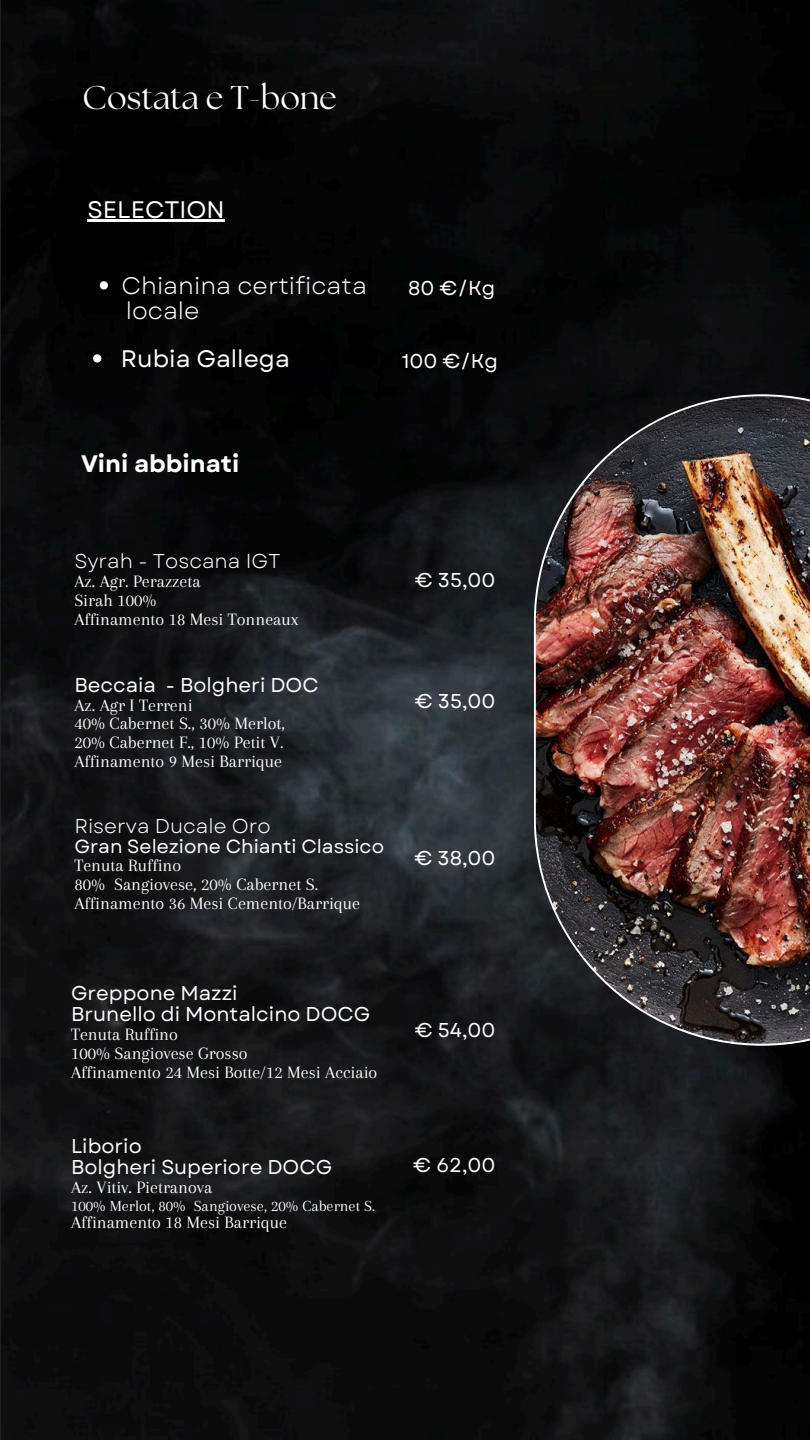
<style>
.page{position:relative;width:810px;height:1440px;background:#fff}
.page>*{position:absolute;margin:0;border:0;box-sizing:border-box;transform-origin:0 0}
.t1{font:32.9px "The Seasons";color:#fff}
.t2{font:23.9px "Garet";color:#fff}
.t3{font:23.9px "Garet";color:#fff}
.t4{font:700 23.9px "Garet";color:#fff}
.t5{font:20px/21px "Garet";color:#fff}
.t6{font:20px "Garet";color:#fff}
.t7{font:19px "Garet";color:#fff}
.t8{font:18px/18.8px "Arapey";color:#fff}
.t9{font:16px "Arapey";color:#fff}
</style>
<div class="page">
<img style="left:2px;top:0;width:808px;height:1440px">
<img style="left:534px;top:394px;width:276px;height:652px">
<svg style="left:100px;top:281px;width:8px;height:8px"></svg>
<svg style="left:93px;top:354px;width:8px;height:9px"></svg>
<hr style="left:87px;top:220px;width:138px;height:2px;background:#fff">
<h6 class="t1" style="left:83px;top:82px;width:256px">Costata e T-bone</h6>
<h3 class="t3" style="left:87px;top:193px;width:139px">SELECTION</h3>
<h2 class="t2" style="left:122px;top:268px;width:247px">Chianina certificata</h2>
<p class="t2" style="left:126px;top:293px;width:75px">locale</p>
<h4 class="t3" style="left:121px;top:341px;width:170px">Rubia Gallega</h4>
<h5 class="t4" style="left:81px;top:447px;width:160px">Vini abbinati</h5>
<p class="t5" style="left:408px;top:278px;width:88px">80 €/Kg</p>
<h5 class="t5" style="left:402px;top:351px;width:98px">100 €/Kg</h5>
<p class="t6" style="left:74px;top:547px;width:208px">Syrah - Toscana IGT</p>
<p class="t8" style="left:74px;top:572px;width:226px">Az. Agr. Perazzeta<br>Sirah 100%<br>Affinamento 18 Mesi Tonneaux</p>
<p class="t5" style="left:415px;top:570px;width:82px">€ 35,00</p>
<p class="t5" style="left:74px;top:674px;width:246px">Beccaia - Bolgheri DOC</p>
<p class="t8" style="left:74px;top:695px;width:212px">Az. Agr I Terreni<br>40% Cabernet S., 30% Merlot,<br>20% Cabernet F., 10% Petit V.<br>Affinamento 9 Mesi Barrique</p>
<p class="t6" style="left:74px;top:812px;width:198px">Riserva Ducale Oro</p>
<p class="t7" style="left:74px;top:833px;width:311px">Gran Selezione Chianti Classico</p>
<p class="t8" style="left:74px;top:856px;width:287px">Tenuta Ruffino<br>80% Sangiovese, 20% Cabernet S.<br>Affinamento 36 Mesi Cemento/Barrique</p>
<p class="t5" style="left:71px;top:983px;width:301px">Greppone Mazzi<br>Brunello di Montalcino DOCG</p>
<p class="t8" style="left:71px;top:1025px;width:308px">Tenuta Ruffino<br>100% Sangiovese Grosso<br>Affinamento 24 Mesi Botte/12 Mesi Acciaio</p>
<h5 class="t5" style="left:71px;top:1136px;width:72px">Liborio</h5>
<h6 class="t5" style="left:71px;top:1157px;width:263px">Bolgheri Superiore DOCG</h6>
<h5 class="t8" style="left:71px;top:1178px;width:143px">Az. Vitiv. Pietranova</h5>
<h6 class="t9" style="left:71px;top:1197px;width:306px">100% Merlot, 80% Sangiovese, 20% Cabernet S.</h6>
<h5 class="t8" style="left:71px;top:1213px;width:217px">Affinamento 18 Mesi Barrique</h5>
<h5 class="t5" style="left:415px;top:691px;width:82px">€ 35,00</h5>
<p class="t5" style="left:414px;top:847px;width:83px">€ 38,00</p>
<p class="t5" style="left:415px;top:1020px;width:82px">€ 54,00</p>
<h5 class="t5" style="left:413px;top:1155px;width:84px">€ 62,00</h5>
</div>
